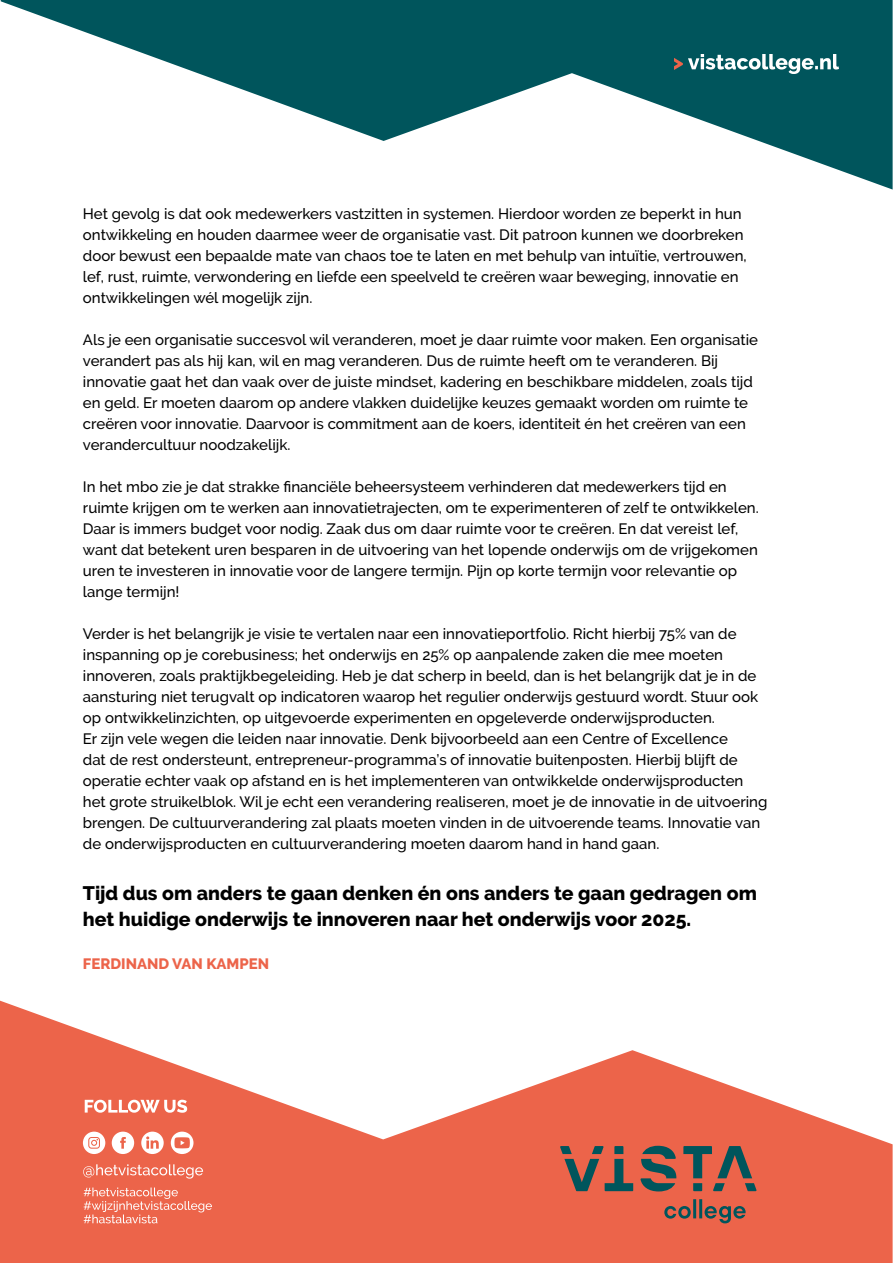
<style>
.page{position:relative;width:893px;height:1263px;background:#fff}
.page>*{position:absolute;margin:0;border:0;box-sizing:border-box;transform-origin:0 0}
.t1{font:800 19.5px/25.5px "Raleway";color:#000}
.t2{font:500 15px/21px "Raleway";color:#000}
.t3{font:800 15px "Raleway";color:#ec644a}
</style>
<div class="page">
<svg style="left:1px;top:0;width:892px;height:190px;fill:#00555c"></svg>
<svg style="left:0;top:1001px;width:893px;height:262px;fill:#ec644a"></svg>
<svg style="left:83px;top:1131px;width:22px;height:23px"></svg>
<svg style="left:112px;top:1131px;width:22px;height:23px"></svg>
<svg style="left:141px;top:1131px;width:23px;height:23px"></svg>
<svg style="left:171px;top:1131px;width:22px;height:23px"></svg>
<svg style="left:85px;top:1100px;width:102px;height:13px"></svg>
<svg style="left:84px;top:1187px;width:128px;height:36px;background:#ee7d67"></svg>
<svg style="left:83px;top:1164px;width:120px;height:14px;background:#f08773"></svg>
<svg style="left:674px;top:54px;width:165px;height:20px"></svg>
<svg style="left:664px;top:1199px;width:82px;height:24px;background:#a55f4f"></svg>
<svg style="left:560px;top:1146px;width:196px;height:45px;background:#955e50"></svg>
<p class="t2" style="left:83px;top:203px;width:665px">Het gevolg is dat ook medewerkers vastzitten in systemen. Hierdoor worden ze beperkt in hun ontwikkeling en houden daarmee weer de organisatie vast. Dit patroon kunnen we doorbreken door bewust een bepaalde mate van chaos toe te laten en met behulp van intuïtie, vertrouwen, lef, rust, ruimte, verwondering en liefde een speelveld te creëren waar beweging, innovatie en ontwikkelingen wél mogelijk zijn.</p>
<p class="t2" style="left:83px;top:329px;width:677px">Als je een organisatie succesvol wil veranderen, moet je daar ruimte voor maken. Een organisatie verandert pas als hij kan, wil en mag veranderen. Dus de ruimte heeft om te veranderen. Bij innovatie gaat het dan vaak over de juiste mindset, kadering en beschikbare middelen, zoals tijd en geld. Er moeten daarom op andere vlakken duidelijke keuzes gemaakt worden om ruimte te creëren voor innovatie. Daarvoor is commitment aan de koers, identiteit én het creëren van een verandercultuur noodzakelijk.</p>
<p class="t2" style="left:83px;top:476px;width:677px">In het mbo zie je dat strakke financiële beheersysteem verhinderen dat medewerkers tijd en ruimte krijgen om te werken aan innovatietrajecten, om te experimenteren of zelf te ontwikkelen.<br>Daar is immers budget voor nodig. Zaak dus om daar ruimte voor te creëren. En dat vereist lef, want dat betekent uren besparen in de uitvoering van het lopende onderwijs om de vrijgekomen uren te investeren in innovatie voor de langere termijn. Pijn op korte termijn voor relevantie op lange termijn!</p>
<p class="t2" style="left:83px;top:623px;width:686px">Verder is het belangrijk je visie te vertalen naar een innovatieportfolio. Richt hierbij 75% van de inspanning op je corebusiness; het onderwijs en 25% op aanpalende zaken die mee moeten innoveren, zoals praktijkbegeleiding. Heb je dat scherp in beeld, dan is het belangrijk dat je in de aansturing niet terugvalt op indicatoren waarop het regulier onderwijs gestuurd wordt. Stuur ook op ontwikkelinzichten, op uitgevoerde experimenten en opgeleverde onderwijsproducten.<br>Er zijn vele wegen die leiden naar innovatie. Denk bijvoorbeeld aan een Centre of Excellence<br>dat de rest ondersteunt, entrepreneur-programma’s of innovatie buitenposten. Hierbij blijft de operatie echter vaak op afstand en is het implementeren van ontwikkelde onderwijsproducten het grote struikelblok. Wil je echt een verandering realiseren, moet je de innovatie in de uitvoering brengen. De cultuurverandering zal plaats moeten vinden in de uitvoerende teams. Innovatie van de onderwijsproducten en cultuurverandering moeten daarom hand in hand gaan.</p>
<h1 class="t1" style="left:83px;top:881px;width:675px">Tijd dus om anders te gaan denken én ons anders te gaan gedragen om het huidige onderwijs te innoveren naar het onderwijs voor 2025.</h1>
<p class="t3" style="left:83px;top:955px;width:188px">FERDINAND VAN KAMPEN</p>
</div>
